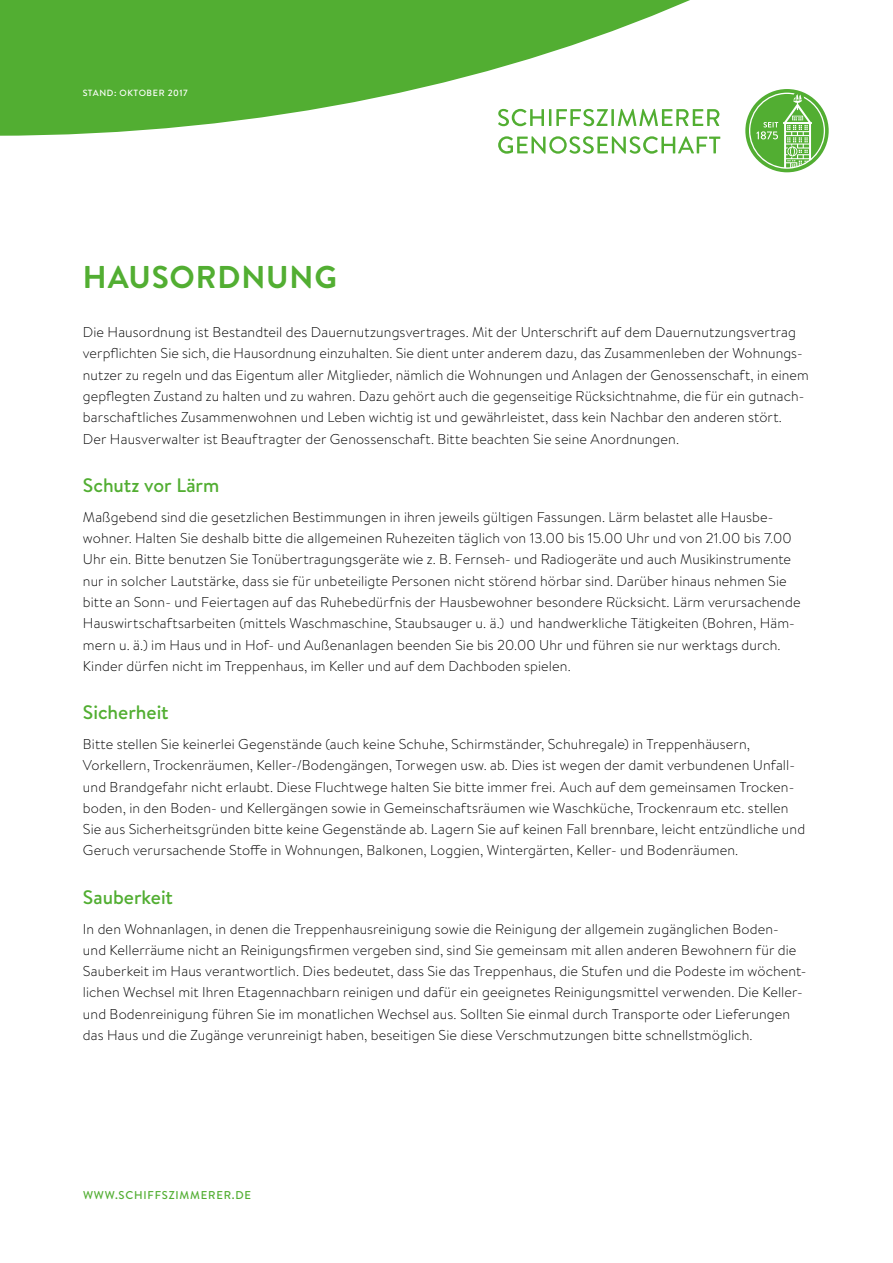
<style>
.page{position:relative;width:893px;height:1263px;background:#fff}
.page>*{position:absolute;margin:0;border:0;box-sizing:border-box;transform-origin:0 0}
.t1{font:700 31.5px "Brandon Text";letter-spacing:.025em;color:#52ae32}
.t2{font:500 19.5px "Brandon Text";color:#52ae32}
.t3{font:300 14.25px/21.3px "Brandon Text";letter-spacing:.01em;color:#000}
.t4{font:500 11.4px "Brandon Text";letter-spacing:.07em;color:#52ae32}
.t5{font:500 9px "Brandon Text";letter-spacing:.07em;color:#fff}
</style>
<div class="page">
<svg style="left:0;top:0;width:690px;height:136px;fill:#52ae32"></svg>
<svg style="left:498px;top:136px;width:222px;height:18px"></svg>
<svg style="left:498px;top:109px;width:221px;height:17px"></svg>
<svg style="left:745px;top:89px;width:84px;height:83px"></svg>
<svg style="left:749px;top:93px;width:76px;height:76px"></svg>
<p class="t5" style="left:83px;top:86px;width:106px">STAND: OKTOBER 2017</p>
<h1 class="t1" style="left:83px;top:255px;width:256px">HAUSORDNUNG</h1>
<p class="t3" style="left:83px;top:321px;width:727px">Die Hausordnung ist Bestandteil des Dauernutzungsvertrages. Mit der Unterschrift auf dem Dauernutzungsvertrag verpflichten Sie sich, die Hausordnung einzuhalten. Sie dient unter anderem dazu, das Zusammenleben der Wohnungs&shy;nutzer zu regeln und das Eigentum aller Mitglieder, nämlich die Wohnungen und Anlagen der Genossenschaft, in einem gepflegten Zustand zu halten und zu wahren. Dazu gehört auch die gegenseitige Rücksichtnahme, die für ein gutnach&shy;barschaftliches Zusammenwohnen und Leben wichtig ist und gewährleistet, dass kein Nachbar den anderen stört.<br>Der Hausverwalter ist Beauftragter der Genossenschaft. Bitte beachten Sie seine Anordnungen.</p>
<h2 class="t2" style="left:83px;top:472px;width:138px">Schutz vor Lärm</h2>
<p class="t3" style="left:83px;top:506px;width:719px">Maßgebend sind die gesetzlichen Bestimmungen in ihren jeweils gültigen Fassungen. Lärm belastet alle Hausbe&shy;wohner. Halten Sie deshalb bitte die allgemeinen Ruhezeiten täglich von 13.00 bis 15.00 Uhr und von 21.00 bis 7.00<br>Uhr ein. Bitte benutzen Sie Tonübertragungsgeräte wie z. B. Fernseh- und Radiogeräte und auch Musikinstrumente nur in solcher Lautstärke, dass sie für unbeteiligte Personen nicht störend hörbar sind. Darüber hinaus nehmen Sie bitte an Sonn- und Feiertagen auf das Ruhebedürfnis der Hausbewohner besondere Rücksicht. Lärm verursachende Hauswirtschaftsarbeiten (mittels Waschmaschine, Staubsauger u. ä.) und handwerkliche Tätigkeiten (Bohren, Häm&shy;mern u. ä.) im Haus und in Hof- und Außenanlagen beenden Sie bis 20.00 Uhr und führen sie nur werktags durch.<br>Kinder dürfen nicht im Treppenhaus, im Keller und auf dem Dachboden spielen.</p>
<h2 class="t2" style="left:83px;top:699px;width:87px">Sicherheit</h2>
<p class="t3" style="left:83px;top:733px;width:724px">Bitte stellen Sie keinerlei Gegenstände (auch keine Schuhe, Schirmständer, Schuhregale) in Treppenhäusern, Vorkellern, Trockenräumen, Keller-/Bodengängen, Torwegen usw. ab. Dies ist wegen der damit verbundenen Unfall&shy;und Brandgefahr nicht erlaubt. Diese Fluchtwege halten Sie bitte immer frei. Auch auf dem gemeinsamen Trocken&shy;boden, in den Boden- und Kellergängen sowie in Gemeinschaftsräumen wie Waschküche, Trockenraum etc. stellen Sie aus Sicherheitsgründen bitte keine Gegenstände ab. Lagern Sie auf keinen Fall brennbare, leicht entzündliche und Geruch verursachende Stoffe in Wohnungen, Balkonen, Loggien, Wintergärten, Keller- und Bodenräumen.</p>
<h2 class="t2" style="left:83px;top:883px;width:92px">Sauberkeit</h2>
<p class="t3" style="left:83px;top:917px;width:725px">In den Wohnanlagen, in denen die Treppenhausreinigung sowie die Reinigung der allgemein zugänglichen Boden-<br>und Kellerräume nicht an Reinigungsfirmen vergeben sind, sind Sie gemeinsam mit allen anderen Bewohnern für die Sauberkeit im Haus verantwortlich. Dies bedeutet, dass Sie das Treppenhaus, die Stufen und die Podeste im wöchent&shy;lichen Wechsel mit Ihren Etagennachbarn reinigen und dafür ein geeignetes Reinigungsmittel verwenden. Die Keller&shy;und Bodenreinigung führen Sie im monatlichen Wechsel aus. Sollten Sie einmal durch Transporte oder Lieferungen das Haus und die Zugänge verunreinigt haben, beseitigen Sie diese Verschmutzungen bitte schnellstmöglich.</p>
<p class="t4" style="left:83px;top:1187px;width:170px">WWW.SCHIFFSZIMMERER.DE</p>
</div>
